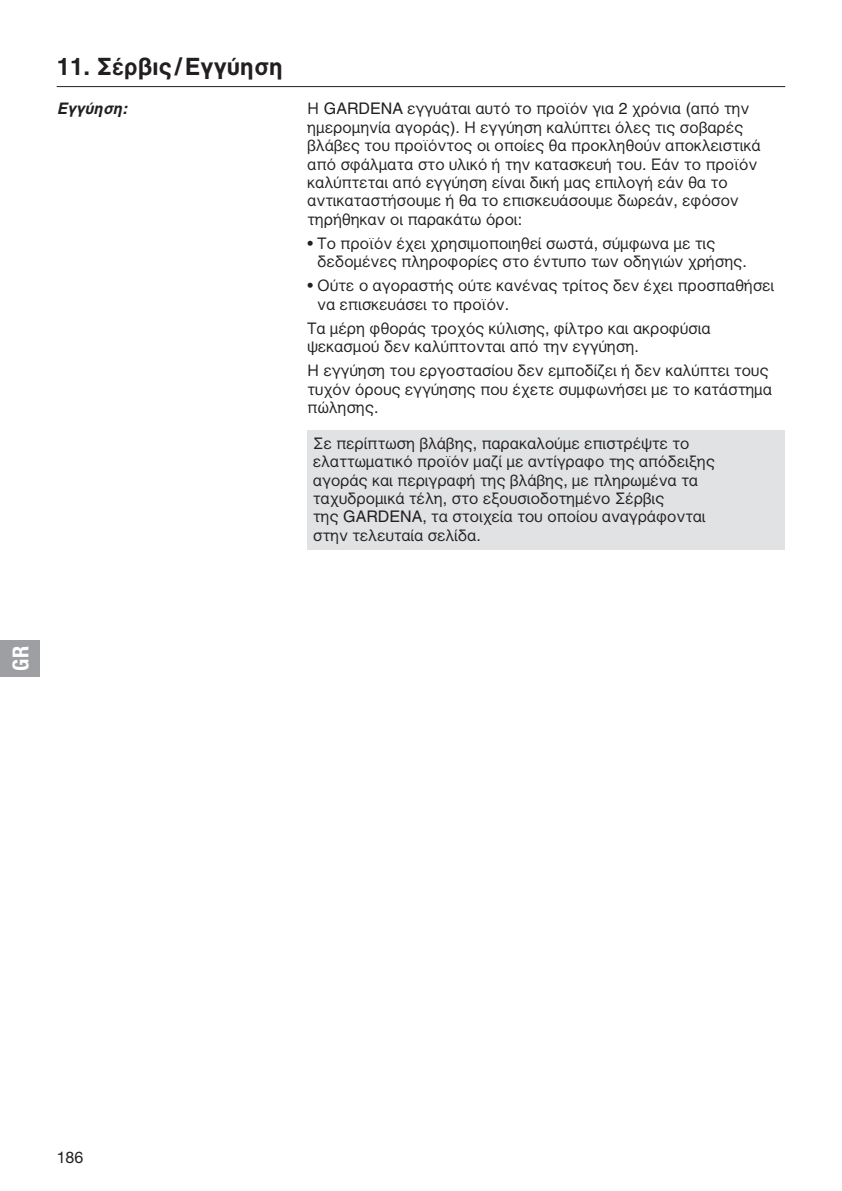
<style>
.page{position:relative;width:842px;height:1191px;background:#fff}
.page>*{position:absolute;margin:0;border:0;box-sizing:border-box;transform-origin:0 0}
.t1{font:24px "GARDENA Pro GRE Bold";color:#231f20}
.t2{font:22px "GARDENA Pro Bo Cond";color:#fff}
.t3{font:16px/18.4px "GARDENA Pro GRE Regular";color:#231f20}
.t4{font:16px "GARDENA Pro GRE Bo Ita";color:#231f20}
.t5{font:16px "GARDENA Pro";color:#231f20}
</style>
<div class="page">
<div style="left:0;top:640px;width:40px;height:36px;background:#9d9fa2"></div>
<div style="left:308px;top:430px;width:477px;height:119px;background:#e1e2e4"></div>
<hr style="left:57px;top:86px;width:728px;height:1px;background:#231f20">
<h1 class="t1" style="left:57px;top:52px;width:228px">11. Σέρβις/Εγγύηση</h1>
<p class="t4" style="left:57px;top:99px;width:72px">Εγγύηση:</p>
<p class="t3" style="left:308px;top:100px;width:455px">Η GARDENA εγγυάται αυτό το προϊόν για 2 χρόνια (από την ημερομηνία αγοράς). Η εγγύηση καλύπτει όλες τις σοβαρές βλάβες του προϊόντος οι οποίες θα προκληθούν αποκλειστικά από σφάλματα στο υλικό ή την κατασκευή του. Εάν το προϊόν καλύπτεται από εγγύηση είναι δική μας επιλογή εάν θα το αντικαταστήσουμε ή θα το επισκευάσουμε δωρεάν, εφόσον τηρήθηκαν οι παρακάτω όροι:</p>
<p class="t3" style="left:318px;top:234px;width:431px;text-indent:-10px">ñ Το προϊόν έχει χρησιμοποιηθεί σωστά, σύμφωνα με τις δεδομένες πληροφορίες στο έντυπο των οδηγιών χρήσης.</p>
<p class="t3" style="left:318px;top:276px;width:458px;text-indent:-10px">ñ Ούτε ο αγοραστής ούτε κανένας τρίτος δεν έχει προσπαθήσει να επισκευάσει το προϊόν.</p>
<p class="t3" style="left:308px;top:319px;width:405px">Τα μέρη φθοράς τροχός κύλισης, φίλτρο και ακροφύσια ψεκασμού δεν καλύπτονται από την εγγύηση.</p>
<p class="t3" style="left:308px;top:361px;width:466px">Η εγγύηση του εργοστασίου δεν εμποδίζει ή δεν καλύπτει τους τυχόν όρους εγγύησης που έχετε συμφωνήσει με το κατάστημα πώλησης.</p>
<p class="t3" style="left:313px;top:434px;width:403px">Σε περίπτωση βλάβης, παρακαλούμε επιστρέψτε το ελαττωματικό προϊόν μαζί με αντίγραφο της απόδειξης αγοράς και περιγραφή της βλάβης, με πληρωμένα τα ταχυδρομικά τέλη, στο εξουσιοδοτημένο Σέρβις<br>της GARDENA, τα στοιχεία του οποίου αναγράφονται στην τελευταία σελίδα.</p>
<h2 class="t2" style="left:7px;top:670px;width:26px;rotate:-90deg">GR</h2>
<p class="t5" style="left:57px;top:1147px;width:28px">186</p>
</div>
